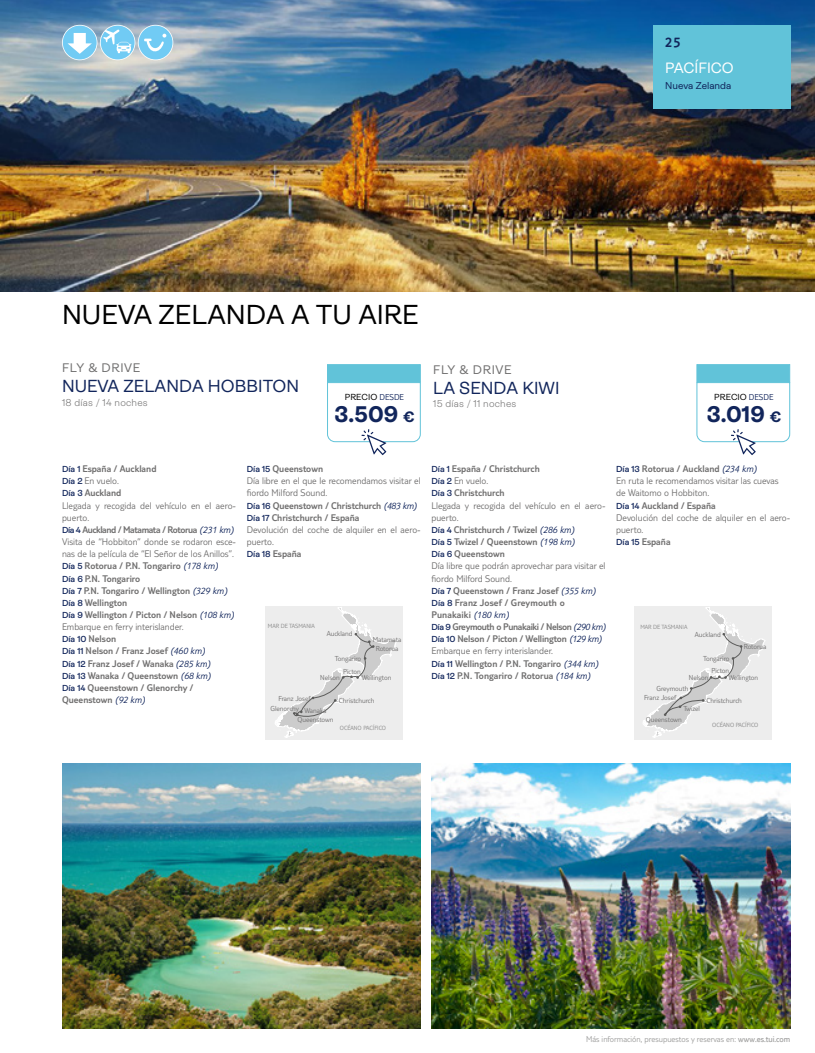
<style>
.page{position:relative;width:815px;height:1053px;background:#fff}
.page>*{position:absolute;margin:0;border:0;box-sizing:border-box;transform-origin:0 0}
._03_titulo_circuito{font:27.5px "Ambit";color:#000}
._06_precio_final_importe_nuevo{font:700 22.62px "Ambit";color:#11255b}
._03_titulo_extension{font:17.5px "Ambit";color:#11255b}
._01_encabezado_pais_continente{font:15px "Ambit";color:#fff}
.t1{font:300 15px "TUI Type";color:#11255b}
._02_circuito_estancia_gris{font:12.5px "Ambit";letter-spacing:.05em;color:#706f6f}
._00_dia{font:300 10px/12.1px "TUI Type";color:#706f6f}
._00_dia-2{font:300 10px/12.1px "TUI Type";color:#706f6f}
._00_dia_salto{font:300 10px "TUI Type";color:#706f6f}
._00_dia-3{font:300 10px "TUI Type";letter-spacing:-.035em;color:#706f6f}
._00_dia-4{font:300 10px "TUI Type";letter-spacing:-.04em;color:#706f6f}
._04_dias_noches_gris{font:300 10px "Ambit";letter-spacing:.02em;color:#706f6f}
._01_encabezado_pais{font:10px "Ambit";color:#11255b}
.t2{font:300 8.75px "TUI Type";color:#9d9d9c}
._06_precio_desde_nuevo{font:8.75px "Ambit";color:#000}
._17_ciutats_mapa{font:300 7.5px "TUI Type";color:#706f6f}
._17_geografic_mapa{font:300 6.25px "TUI Type";color:#878787}
.s1{font-family:"TUI Type";font-weight:300;color:#11255b}
.s2{font-size:15.12px}
.s3{font-family:"Ambit";font-weight:600;font-size:8.75px;color:#11255b}
.s4{font-style:italic;color:#11255b}
.s5{font-weight:400}
</style>
<div class="page">
<img style="left:1px;top:0;width:814px;height:291px">
<img style="left:62px;top:763px;width:359px;height:265px">
<img style="left:431px;top:763px;width:359px;height:265px">
<div style="left:653px;top:25px;width:137px;height:84px;background:#61c3d9"></div>
<svg style="left:62px;top:25px;width:35px;height:35px"></svg>
<svg style="left:100px;top:25px;width:35px;height:35px"></svg>
<svg style="left:138px;top:25px;width:35px;height:35px"></svg>
<svg style="left:63px;top:26px;width:110px;height:33px;background:#9ad2ec"></svg>
<svg style="left:327px;top:364px;width:94px;height:91px"></svg>
<svg style="left:696px;top:364px;width:95px;height:91px"></svg>
<div style="left:265px;top:605px;width:137px;height:134px;background:#ededed"></div>
<svg style="left:275px;top:607px;width:123px;height:130px"></svg>
<div style="left:635px;top:605px;width:137px;height:134px;background:#ededed"></div>
<svg style="left:643px;top:607px;width:122px;height:130px"></svg>
<h3 class="t1" style="left:665px;top:33px;width:17px">25</h3>
<p class="_01_encabezado_pais_continente" style="left:665px;top:59px;width:70px">PACÍFICO</p>
<p class="_01_encabezado_pais" style="left:665px;top:80px;width:68px">Nueva Zelanda</p>
<p class="_03_titulo_circuito" style="left:62px;top:299px;width:358px">NUEVA ZELANDA A TU AIRE</p>
<p class="_02_circuito_estancia_gris" style="left:62px;top:361px;width:80px">FLY &amp; DRIVE</p>
<p class="_03_titulo_extension" style="left:62px;top:376px;width:239px">NUEVA ZELANDA HOBBITON</p>
<p class="_04_dias_noches_gris" style="left:62px;top:396px;width:87px">18 días / 14 noches</p>
<p class="_06_precio_desde_nuevo" style="left:345px;top:392px;width:61px">PRECIO <span class="s1">DESDE</span></p>
<p class="_06_precio_final_importe_nuevo" style="left:335px;top:402px;width:82px">3.509 <span class="s2">€</span></p>
<p class="_02_circuito_estancia_gris" style="left:433px;top:362px;width:80px">FLY &amp; DRIVE</p>
<p class="_03_titulo_extension" style="left:433px;top:378px;width:128px">LA SENDA KIWI</p>
<p class="_04_dias_noches_gris" style="left:433px;top:398px;width:85px">15 días / 11 noches</p>
<p class="_06_precio_desde_nuevo" style="left:714px;top:392px;width:61px">PRECIO <span class="s1">DESDE</span></p>
<p class="_06_precio_final_importe_nuevo" style="left:707px;top:402px;width:76px">3.019 <span class="s2">€</span></p>
<p class="_00_dia_salto" style="left:62px;top:463px;width:96px"><span class="s3">Día 1</span> España / Auckland</p>
<p class="_00_dia-2" style="left:62px;top:474px;width:58px"><span class="s3">Día 2</span> En vuelo.</p>
<p class="_00_dia" style="left:62px;top:487px;width:61px"><span class="s3">Día 3</span> Auckland</p>
<p class="_00_dia-2" style="left:62px;top:499px;width:176px">Llegada y recogida del vehículo en el aero&shy;puerto.</p>
<p class="_00_dia-4" style="left:62px;top:524px;width:173px"><span class="s3">Día 4</span> Auckland / Matamata / Rotorua <span class="s4">(231 km)</span></p>
<p class="_00_dia-2" style="left:62px;top:535px;width:176px">Visita de “Hobbiton” donde se rodaron esce&shy;nas de la película de “El Señor de los Anillos”.</p>
<p class="_00_dia" style="left:62px;top:559px;width:157px"><span class="s3">Día 5</span> Rotorua / P.N. Tongariro <span class="s4">(178 km)</span></p>
<p class="_00_dia" style="left:62px;top:572px;width:80px"><span class="s3">Día 6</span> P.N. Tongariro</p>
<p class="_00_dia" style="left:62px;top:584px;width:167px"><span class="s3">Día 7</span> P.N. Tongariro / Wellington <span class="s4">(329 km)</span></p>
<p class="_00_dia" style="left:62px;top:596px;width:67px"><span class="s3">Día 8</span> Wellington</p>
<p class="_00_dia" style="left:62px;top:608px;width:173px"><span class="s3">Día 9</span> Wellington / Picton / Nelson <span class="s4">(108 km)</span></p>
<p class="_00_dia-2" style="left:62px;top:620px;width:123px">Embarque en ferry interislander.</p>
<p class="_00_dia" style="left:62px;top:632px;width:56px"><span class="s3">Día 10</span> Nelson</p>
<p class="_00_dia" style="left:62px;top:644px;width:144px"><span class="s3">Día 11</span> Nelson / Franz Josef <span class="s4">(460 km)</span></p>
<p class="_00_dia" style="left:62px;top:657px;width:150px"><span class="s3">Día 12</span> Franz Josef / Wanaka <span class="s4">(285 km)</span></p>
<p class="_00_dia" style="left:62px;top:669px;width:150px"><span class="s3">Día 13</span> Wanaka / Queenstown <span class="s4">(68 km)</span></p>
<p class="_00_dia" style="left:62px;top:681px;width:133px"><span class="s3">Día 14</span> Queenstown / Glenorchy /<br>Queenstown <span class="s4">(92 km)</span></p>
<p class="_00_dia" style="left:247px;top:462px;width:78px"><span class="s3">Día 15</span> Queenstown</p>
<p class="_00_dia-2" style="left:247px;top:474px;width:176px">Día libre en el que le recomendamos visitar el fiordo Milford Sound.</p>
<p class="_00_dia" style="left:247px;top:499px;width:172px"><span class="s3">Día 16</span> Queenstown / Christchurch <span class="s4">(483 km)</span></p>
<p class="_00_dia" style="left:247px;top:511px;width:114px"><span class="s3">Día 17</span> Christchurch / España</p>
<p class="_00_dia-2" style="left:247px;top:523px;width:176px">Devolución del coche de alquiler en el aero&shy;puerto.</p>
<p class="_00_dia" style="left:247px;top:547px;width:56px"><span class="s3">Día 18</span> España</p>
<p class="_17_geografic_mapa" style="left:268px;top:622px;width:49px">MAR DE TASMANIA</p>
<p class="_17_ciutats_mapa" style="left:278px;top:693px;width:34px">Franz Josef</p>
<p class="_17_ciutats_mapa" style="left:327px;top:629px;width:27px">Auckland</p>
<p class="_17_ciutats_mapa" style="left:320px;top:673px;width:21px">Nelson</p>
<p class="_17_ciutats_mapa" style="left:339px;top:696px;width:37px">Christchurch</p>
<p class="_17_ciutats_mapa" style="left:373px;top:635px;width:30px">Matamata</p>
<p class="_17_ciutats_mapa" style="left:376px;top:644px;width:24px">Rotorua</p>
<p class="_17_ciutats_mapa" style="left:335px;top:654px;width:28px">Tongariro</p>
<p class="_17_ciutats_mapa" style="left:343px;top:667px;width:19px">Picton</p>
<p class="_17_ciutats_mapa" style="left:362px;top:673px;width:31px">Wellington</p>
<p class="_17_ciutats_mapa" style="left:270px;top:704px;width:30px">Glenorchy</p>
<p class="_17_ciutats_mapa" style="left:304px;top:706px;width:24px">Wanaka</p>
<p class="_17_ciutats_mapa" style="left:297px;top:714px;width:38px">Queenstown</p>
<p class="_17_geografic_mapa" style="left:340px;top:723px;width:48px">OCÉANO PACÍFICO</p>
<p class="_00_dia_salto" style="left:431px;top:463px;width:110px"><span class="s3">Día 1</span> España / Christchurch</p>
<p class="_00_dia-2" style="left:431px;top:474px;width:58px"><span class="s3">Día 2</span> En vuelo.</p>
<p class="_00_dia" style="left:431px;top:487px;width:75px"><span class="s3">Día 3</span> Christchurch</p>
<p class="_00_dia-2" style="left:431px;top:499px;width:176px">Llegada y recogida del vehículo en el aero&shy;puerto.</p>
<p class="_00_dia" style="left:431px;top:523px;width:144px"><span class="s3">Día 4</span> Christchurch / Twizel <span class="s4">(286 km)</span></p>
<p class="_00_dia" style="left:431px;top:535px;width:145px"><span class="s3">Día 5</span> Twizel / Queenstown <span class="s4">(198 km)</span></p>
<p class="_00_dia" style="left:431px;top:547px;width:75px"><span class="s3">Día 6</span> Queenstown</p>
<p class="_00_dia-2" style="left:431px;top:559px;width:176px">Día libre que podrán aprovechar para visitar el fiordo Milford Sound.</p>
<p class="_00_dia" style="left:431px;top:584px;width:166px"><span class="s3">Día 7</span> Queenstown / Franz Josef <span class="s4">(355 km)</span></p>
<p class="_00_dia" style="left:431px;top:596px;width:135px"><span class="s3">Día 8</span> Franz Josef / Greymouth o<br>Punakaiki <span class="s4">(180 km)</span></p>
<p class="_00_dia-3" style="left:431px;top:621px;width:176px"><span class="s3">Día 9</span> Greymouth o Punakaiki / Nelson <span class="s4">(290 km)</span></p>
<p class="_00_dia" style="left:431px;top:632px;width:172px"><span class="s3">Día 10</span> Nelson / Picton / Wellington <span class="s4">(129 km)</span></p>
<p class="_00_dia-2" style="left:431px;top:645px;width:123px">Embarque en ferry interislander.</p>
<p class="_00_dia" style="left:431px;top:657px;width:168px"><span class="s3">Día 11</span> Wellington / P.N. Tongariro <span class="s4">(344 km)</span></p>
<p class="_00_dia" style="left:431px;top:669px;width:160px"><span class="s3">Día 12</span> P.N. Tongariro / Rotorua <span class="s4">(184 km)</span></p>
<p class="_00_dia" style="left:616px;top:462px;width:142px"><span class="s3">Día 13</span> Rotorua / Auckland <span class="s4">(234 km)</span></p>
<p class="_00_dia-2" style="left:616px;top:474px;width:164px">En ruta le recomendamos visitar las cuevas de Waitomo o Hobbiton.</p>
<p class="_00_dia" style="left:616px;top:499px;width:101px"><span class="s3">Día 14</span> Auckland / España</p>
<p class="_00_dia-2" style="left:616px;top:511px;width:176px">Devolución del coche de alquiler en el aero&shy;puerto.</p>
<p class="_00_dia" style="left:616px;top:535px;width:56px"><span class="s3">Día 15</span> España</p>
<p class="_17_geografic_mapa" style="left:640px;top:623px;width:49px">MAR DE TASMANIA</p>
<p class="_17_ciutats_mapa" style="left:695px;top:629px;width:27px">Auckland</p>
<p class="_17_ciutats_mapa" style="left:703px;top:654px;width:28px">Tongariro</p>
<p class="_17_ciutats_mapa" style="left:744px;top:642px;width:24px">Rotorua</p>
<p class="_17_ciutats_mapa" style="left:711px;top:666px;width:19px">Picton</p>
<p class="_17_ciutats_mapa" style="left:689px;top:673px;width:21px">Nelson</p>
<p class="_17_ciutats_mapa" style="left:683px;top:703px;width:18px">Twizel</p>
<p class="_17_ciutats_mapa" style="left:729px;top:673px;width:31px">Wellington</p>
<p class="_17_ciutats_mapa" style="left:656px;top:684px;width:34px">Greymouth</p>
<p class="_17_ciutats_mapa" style="left:644px;top:693px;width:34px">Franz Josef</p>
<p class="_17_ciutats_mapa" style="left:706px;top:696px;width:37px">Christchurch</p>
<p class="_17_ciutats_mapa" style="left:646px;top:715px;width:38px">Queenstown</p>
<p class="_17_geografic_mapa" style="left:712px;top:721px;width:48px">OCÉANO PACÍFICO</p>
<p class="t2" style="left:586px;top:1033px;width:206px">Más información, presupuestos y reservas en: <span class="s5">www.es.tui.com</span></p>
</div>
